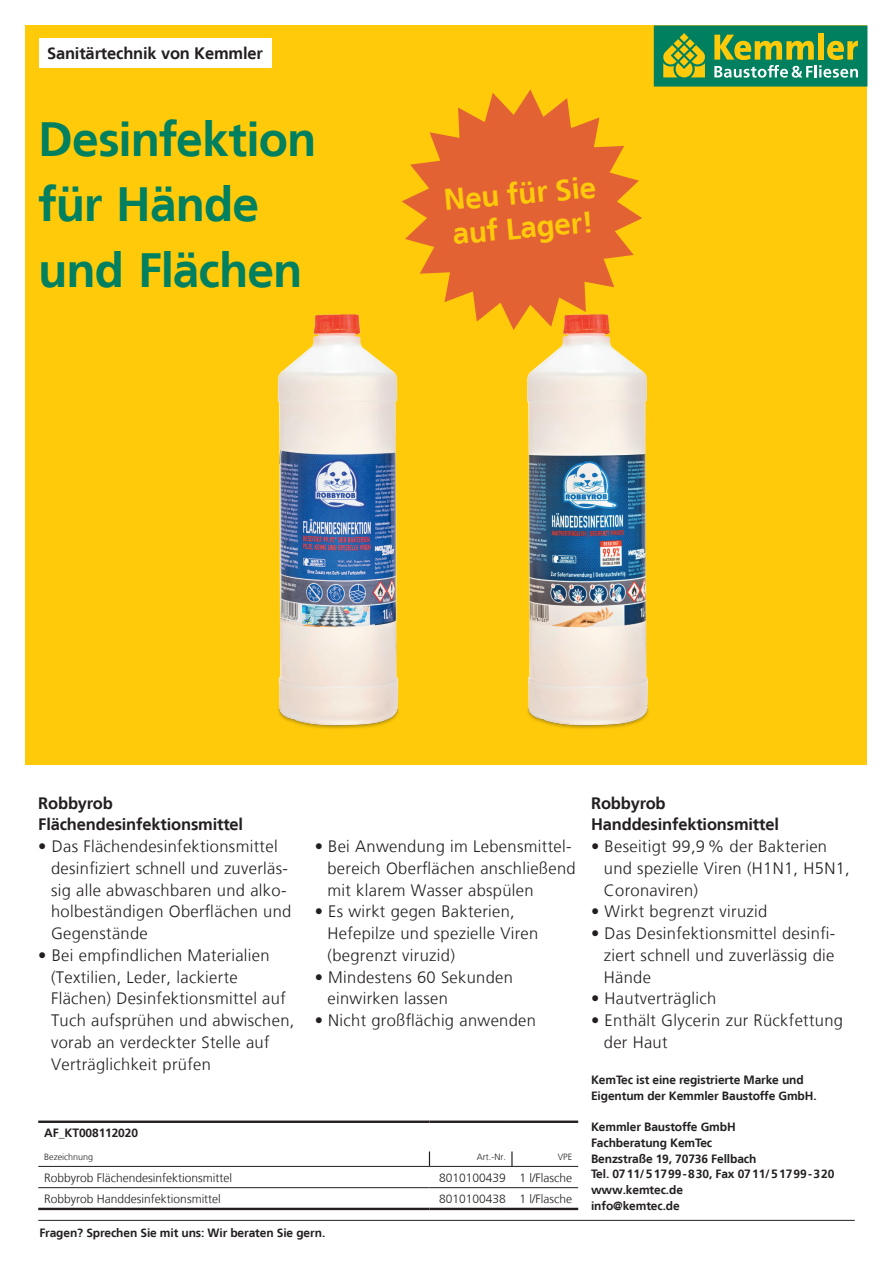
<style>
.page{position:relative;width:893px;height:1263px;background:#fff}
.page>*{position:absolute;margin:0;border:0;box-sizing:border-box;transform-origin:0 0}
.t1{font:700 48px/65.2px "Frutiger LT";letter-spacing:-.02em;color:#00805f}
.t2{font:700 29.7px/34.5px "Frutiger LT";color:#feca0a}
.t3{font:300 16.5px/21.8px "Frutiger LT";letter-spacing:.02em;color:#231f20}
.t4{font:700 16.5px/21.8px "Frutiger LT";letter-spacing:-.01em;color:#231f20}
.t5{font:700 12px/15.8px "Frutiger LT";letter-spacing:-.01em;color:#231f20}
.t6{font:300 12px "Frutiger LT";color:#231f20}
.t7{font:300 9px "Frutiger LT";color:#231f20}
</style>
<div class="page">
<div style="left:26px;top:26px;width:841px;height:739px;background:#feca0a"></div>
<hr style="left:38px;top:1220px;width:817px;height:1px;background:#231f20">
<div style="left:654px;top:26px;width:213px;height:61px;background:#00805f"></div>
<svg style="left:663px;top:33px;width:42px;height:45px"></svg>
<div style="left:818px;top:33px;width:6px;height:27px;background:#feca0a"></div>
<svg style="left:714px;top:35px;width:144px;height:43px"></svg>
<div style="left:39px;top:38px;width:232px;height:30px;background:#fff"></div>
<svg style="left:429px;top:1151px;width:1px;height:15px"></svg>
<svg style="left:511px;top:1151px;width:2px;height:15px"></svg>
<hr style="left:38px;top:1166px;width:391px;height:1px;background:#231f20">
<hr style="left:429px;top:1166px;width:83px;height:1px;background:#231f20">
<hr style="left:512px;top:1166px;width:66px;height:1px;background:#231f20">
<hr style="left:38px;top:1187px;width:391px;height:1px;background:#231f20">
<hr style="left:429px;top:1187px;width:83px;height:1px;background:#231f20">
<hr style="left:512px;top:1187px;width:66px;height:1px;background:#231f20">
<hr style="left:38px;top:1120px;width:391px;height:3px;background:#231f20">
<hr style="left:429px;top:1120px;width:83px;height:3px;background:#231f20">
<hr style="left:512px;top:1120px;width:66px;height:3px;background:#231f20">
<hr style="left:38px;top:1208px;width:391px;height:2px;background:#231f20">
<hr style="left:429px;top:1208px;width:83px;height:2px;background:#231f20">
<hr style="left:512px;top:1208px;width:66px;height:2px;background:#231f20">
<img style="left:527px;top:330px;width:122px;height:399px">
<img style="left:277px;top:314px;width:122px;height:415px">
<svg style="left:402px;top:90px;width:240px;height:240px;fill:#e36233"></svg>
<p class="t4" style="left:47px;top:43px;width:217px">Sanitärtechnik von Kemmler</p>
<h1 class="t1" style="left:38px;top:107px;width:280px">Desinfektion für Hände und Flächen</h1>
<h2 class="t2" style="left:442px;top:183px;width:154px;rotate:-5deg">Neu für Sie auf Lager!</h2>
<p class="t4" style="left:38px;top:792px;width:206px">Robbyrob<br>Flächendesinfektionsmittel</p>
<p class="t3" style="left:51px;top:836px;width:242px;text-indent:-13px">• Das Flächendesinfektionsmittel desinfiziert schnell und zuverläs&shy;sig alle abwaschbaren und alko&shy;holbeständigen Oberflächen und<br>Gegenstände</p>
<p class="t3" style="left:51px;top:944px;width:245px;text-indent:-13px">• Bei empfindlichen Materialien (Textilien, Leder, lackierte<br>Flächen) Desinfektionsmittel auf<br>Tuch aufsprühen und abwischen, vorab an verdeckter Stelle auf<br>Verträglichkeit prüfen</p>
<p class="t3" style="left:327px;top:836px;width:250px;text-indent:-13px">• Bei Anwendung im Lebensmittel&shy;bereich Oberflächen anschließend mit klarem Wasser abspülen</p>
<p class="t3" style="left:327px;top:901px;width:212px;text-indent:-13px">• Es wirkt gegen Bakterien,<br>Hefepilze und spezielle Viren (begrenzt viruzid)</p>
<p class="t3" style="left:327px;top:966px;width:187px;text-indent:-13px">• Mindestens 60 Sekunden einwirken lassen</p>
<p class="t3" style="left:315px;top:1010px;width:223px">• Nicht großflächig anwenden</p>
<p class="t5" style="left:44px;top:1125px;width:95px">AF_KT008112020</p>
<p class="t7" style="left:44px;top:1152px;width:51px">Bezeichnung</p>
<p class="t7" style="left:477px;top:1152px;width:30px">Art.-Nr.</p>
<p class="t7" style="left:558px;top:1152px;width:16px">VPE</p>
<p class="t6" style="left:44px;top:1170px;width:190px">Robbyrob Flächendesinfektionsmittel</p>
<p class="t6" style="left:439px;top:1170px;width:134px">8010100439 1 l/Flasche</p>
<p class="t6" style="left:44px;top:1192px;width:178px">Robbyrob Handdesinfektionsmittel</p>
<p class="t6" style="left:439px;top:1192px;width:134px">8010100438 1 l/Flasche</p>
<p class="t5" style="left:39px;top:1225px;width:288px">Fragen? Sprechen Sie mit uns: Wir beraten Sie gern.</p>
<p class="t4" style="left:591px;top:792px;width:189px">Robbyrob<br>Handdesinfektionsmittel</p>
<p class="t3" style="left:604px;top:836px;width:247px;text-indent:-13px">• Beseitigt 99,9% der Bakterien und spezielle Viren (H1N1, H5N1,<br>Coronaviren)</p>
<p class="t3" style="left:591px;top:901px;width:178px">• Wirkt begrenzt viruzid</p>
<p class="t3" style="left:604px;top:923px;width:233px;text-align:justify;text-indent:-13px">• Das Desinfektionsmittel desinfi&shy;ziert schnell und zuverlässig die Hände</p>
<p class="t3" style="left:591px;top:988px;width:127px">• Hautverträglich</p>
<p class="t3" style="left:604px;top:1010px;width:241px;text-indent:-13px">• Enthält Glycerin zur Rückfettung der Haut</p>
<p class="t5" style="left:591px;top:1072px;width:227px">KemTec ist eine registrierte Marke und<br>Eigentum der Kemmler Baustoffe GmbH.</p>
<p class="t5" style="left:591px;top:1119px;width:245px">Kemmler Baustoffe GmbH<br>Fachberatung KemTec<br>Benzstraße 19, 70736 Fellbach<br>Tel. 0711/51799-830, Fax 0711/51799-320 www.kemtec.de<br>info@kemtec.de</p>
</div>
